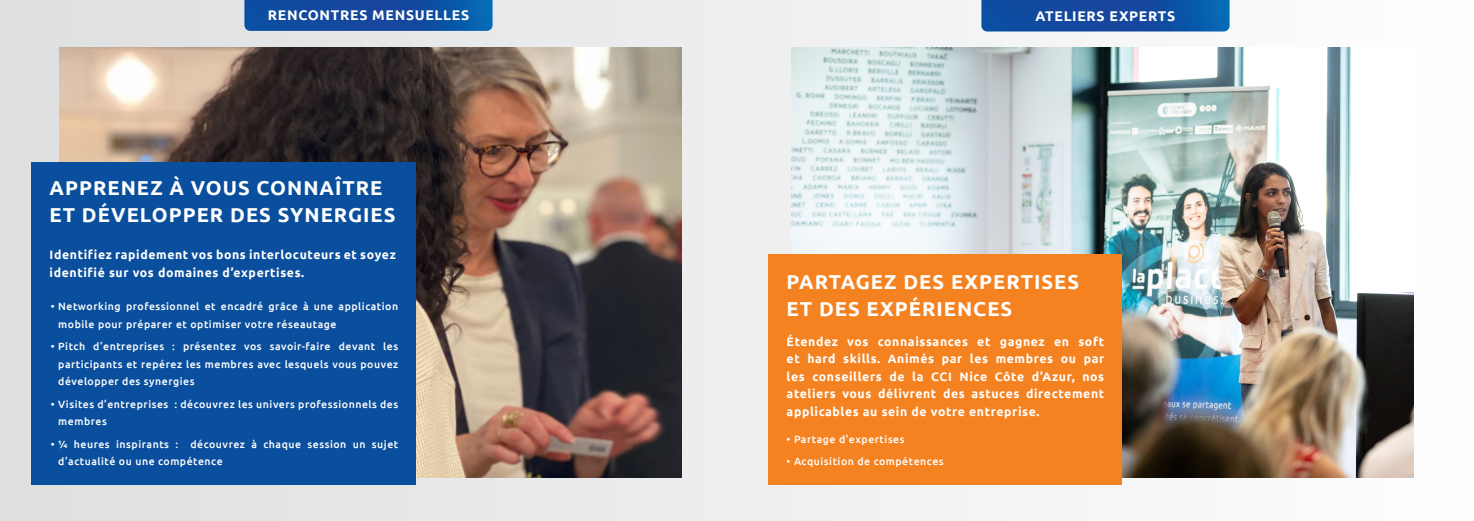
<style>
.page{position:relative;width:1474px;height:521px;background:#fff}
.page>*{position:absolute;margin:0;border:0;box-sizing:border-box;transform-origin:0 0}
.t1{font:700 20.12px "Ubuntu";letter-spacing:.05em;color:#fff}
.t2{font:700 14px "Ubuntu";letter-spacing:.05em;color:#fff}
.t3{font:700 12.25px/17.5px "Ubuntu";letter-spacing:.05em;color:#fff}
.t4{font:500 10.5px/17.5px "Ubuntu";letter-spacing:.05em;color:#fff}
</style>
<div class="page">
<div style="left:0;top:0;width:1473px;height:521px;background:linear-gradient(to right,#d8dbdf,#fff)"></div>
<img style="left:244px;top:0;width:248px;height:31px">
<img style="left:60px;top:47px;width:621px;height:430px">
<img style="left:791px;top:47px;width:622px;height:430px">
<img style="left:981px;top:0;width:248px;height:32px">
<div style="left:32px;top:162px;width:383px;height:322px;background:#0a4f9e"></div>
<div style="left:768px;top:254px;width:353px;height:231px;background:#f58220"></div>
<p class="t2" style="left:268px;top:7px;width:203px">RENCONTRES MENSUELLES</p>
<p class="t2" style="left:1035px;top:7px;width:141px">ATELIERS EXPERTS</p>
<p class="t1" style="left:50px;top:175px;width:334px">APPRENEZ À VOUS CONNAÎTRE</p>
<p class="t1" style="left:50px;top:203px;width:347px">ET DÉVELOPPER DES SYNERGIES</p>
<p class="t3" style="left:50px;top:246px;width:348px">Identifiez rapidement vos bons interlocuteurs et soyez identifié sur vos domaines d’expertises.</p>
<p class="t4" style="left:58px;top:297px;width:341px;text-indent:-7px">• Networking professionnel et encadré grâce à une application mobile pour préparer et optimiser votre réseautage</p>
<p class="t4" style="left:58px;top:337px;width:341px;text-align:justify;text-indent:-7px">• Pitch d’entreprises : présentez vos savoir-faire devant les participants et repérez les membres avec lesquels vous pouvez développer des synergies</p>
<p class="t4" style="left:58px;top:395px;width:341px;text-indent:-7px">• Visites d’entreprises : découvrez les univers professionnels des membres</p>
<p class="t4" style="left:58px;top:435px;width:341px;text-indent:-7px">• ¼ heures inspirants : découvrez à chaque session un sujet d’actualité ou une compétence</p>
<p class="t1" style="left:786px;top:269px;width:294px">PARTAGEZ DES EXPERTISES</p>
<p class="t1" style="left:786px;top:296px;width:227px">ET DES EXPÉRIENCES</p>
<p class="t3" style="left:786px;top:332px;width:319px;text-align:justify">Étendez vos connaissances et gagnez en soft et hard skills. Animés par les membres ou par les conseillers de la CCI Nice Côte d’Azur, nos ateliers vous délivrent des astuces directement applicables au sein de votre entreprise.</p>
<p class="t4" style="left:786px;top:430px;width:119px">• Partage d’expertises</p>
<p class="t4" style="left:786px;top:452px;width:158px">• Acquisition de compétences</p>
</div>
